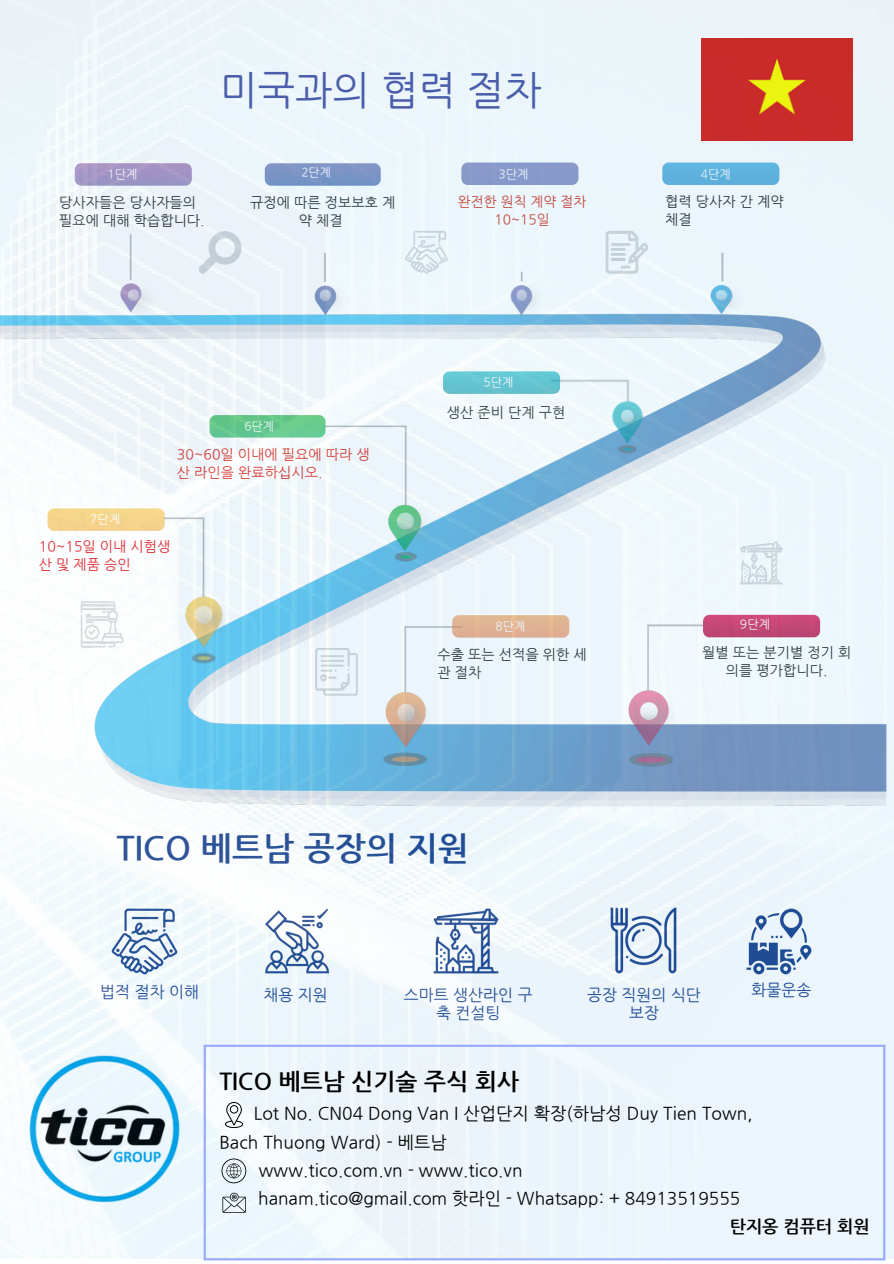
<style>
.page{position:relative;width:894px;height:1264px;background:#fff}
.page>*{position:absolute;margin:0;border:0;box-sizing:border-box;transform-origin:0 0}
.t1{font:39.75px "Nanum Gothic";color:#505aa8}
.t2{font:700 33px "Nanum Gothic";letter-spacing:.005em;color:#214891}
.t3{font:700 23.25px "Nanum Gothic";letter-spacing:.005em;color:#000}
.t4{font:17.25px "Nanum Gothic";letter-spacing:.005em;color:#000}
.t5{font:700 17.25px "Nanum Gothic";color:#000}
.t6{font:15.9px/18px "Nanum Gothic";letter-spacing:.005em;color:#214891;text-align:center}
.t7{font:14.1px/18px "Nanum Gothic";letter-spacing:.005em;color:#303838}
.t8{font:14.1px/18px "Nanum Gothic";letter-spacing:.005em;color:#de362c}
.t9{font:14.1px/18px "Nanum Gothic";letter-spacing:.005em;color:#e01f26}
.t10{font:13.65px/18px "Nanum Gothic";letter-spacing:.005em;color:#d4402d;text-align:center}
.t11{font:12px "Nanum Gothic";letter-spacing:.005em;color:#fff}
.t12{font:11.85px "Nanum Gothic";color:#fff}
</style>
<div class="page">
<img style="left:0;top:0;width:893px;height:1258px">
<hr style="left:203px;top:1046px;width:3px;height:212px;background:#99acff">
<hr style="left:882px;top:1046px;width:3px;height:212px;background:#99acff">
<hr style="left:203px;top:1044px;width:682px;height:2px;background:#99acff">
<hr style="left:203px;top:1258px;width:682px;height:2px;background:#99acff">
<svg style="left:222px;top:1192px;width:24px;height:20px"></svg>
<svg style="left:221px;top:1158px;width:25px;height:25px"></svg>
<svg style="left:225px;top:1100px;width:18px;height:27px"></svg>
<p class="t1" style="left:220px;top:66px;width:323px">미국과의 협력 절차</p>
<p class="t11" style="left:107px;top:167px;width:32px">1단계</p>
<p class="t7" style="left:59px;top:193px;width:147px">당사자들은 당사자들의 필요에 대해 학습합니다.</p>
<p class="t12" style="left:301px;top:165px;width:31px">2단계</p>
<p class="t7" style="left:250px;top:193px;width:147px;text-align:center">규정에 따른 정보보호 계 약 체결</p>
<p class="t10" style="left:458px;top:193px;width:130px">완전한 원칙 계약 절차<br>10~15일</p>
<p class="t11" style="left:498px;top:167px;width:32px">3단계</p>
<p class="t11" style="left:700px;top:167px;width:32px">4단계</p>
<h4 class="t7" style="left:665px;top:192px;width:120px">협력 당사자 간 계약 체결</h4>
<p class="t11" style="left:244px;top:418px;width:31px">6단계</p>
<p class="t11" style="left:483px;top:375px;width:32px">5단계</p>
<p class="t7" style="left:446px;top:403px;width:120px">생산 준비 단계 구현</p>
<p class="t8" style="left:177px;top:445px;width:194px">30~60일 이내에 필요에 따라 생 산 라인을 완료하십시오.</p>
<h4 class="t11" style="left:90px;top:511px;width:32px">7단계</h4>
<p class="t9" style="left:39px;top:537px;width:133px">10~15일 이내 시험생 산및제품승인</p>
<p class="t11" style="left:495px;top:619px;width:32px">8단계</p>
<h4 class="t7" style="left:437px;top:645px;width:151px">수출 또는 선적을 위한 세 관 절차</h4>
<p class="t2" style="left:117px;top:828px;width:354px">TICO 베트남 공장의 지원</p>
<p class="t11" style="left:739px;top:617px;width:32px">9단계</p>
<h4 class="t7" style="left:702px;top:643px;width:151px;text-align:center">월별 또는 분기별 정기 회 의를 평가합니다.</h4>
<p class="t6" style="left:100px;top:982px;width:100px">법적 절차 이해</p>
<p class="t6" style="left:263px;top:985px;width:66px">채용 지원</p>
<p class="t6" style="left:404px;top:985px;width:130px">스마트 생산라인 구 축 컨설팅</p>
<p class="t6" style="left:587px;top:985px;width:115px">공장 직원의 식단 보장</p>
<p class="t6" style="left:751px;top:980px;width:61px">화물운송</p>
<p class="t3" style="left:219px;top:1067px;width:301px">TICO 베트남 신기술 주식 회사</p>
<p class="t4" style="left:254px;top:1103px;width:500px">Lot No. CN04 Dong Van I 산업단지 확장(하남성 Duy Tien Town,</p>
<p class="t4" style="left:219px;top:1131px;width:229px">Bach Thuong Ward) - 베트남</p>
<h4 class="t4" style="left:259px;top:1159px;width:265px">www.tico.com.vn - www.tico.vn</h4>
<p class="t4" style="left:258px;top:1187px;width:483px">hanam.tico@gmail.com 핫라인 - Whatsapp: + 84913519555</p>
<p class="t5" style="left:729px;top:1216px;width:141px">탄지옹 컴퓨터 회원</p>
</div>
